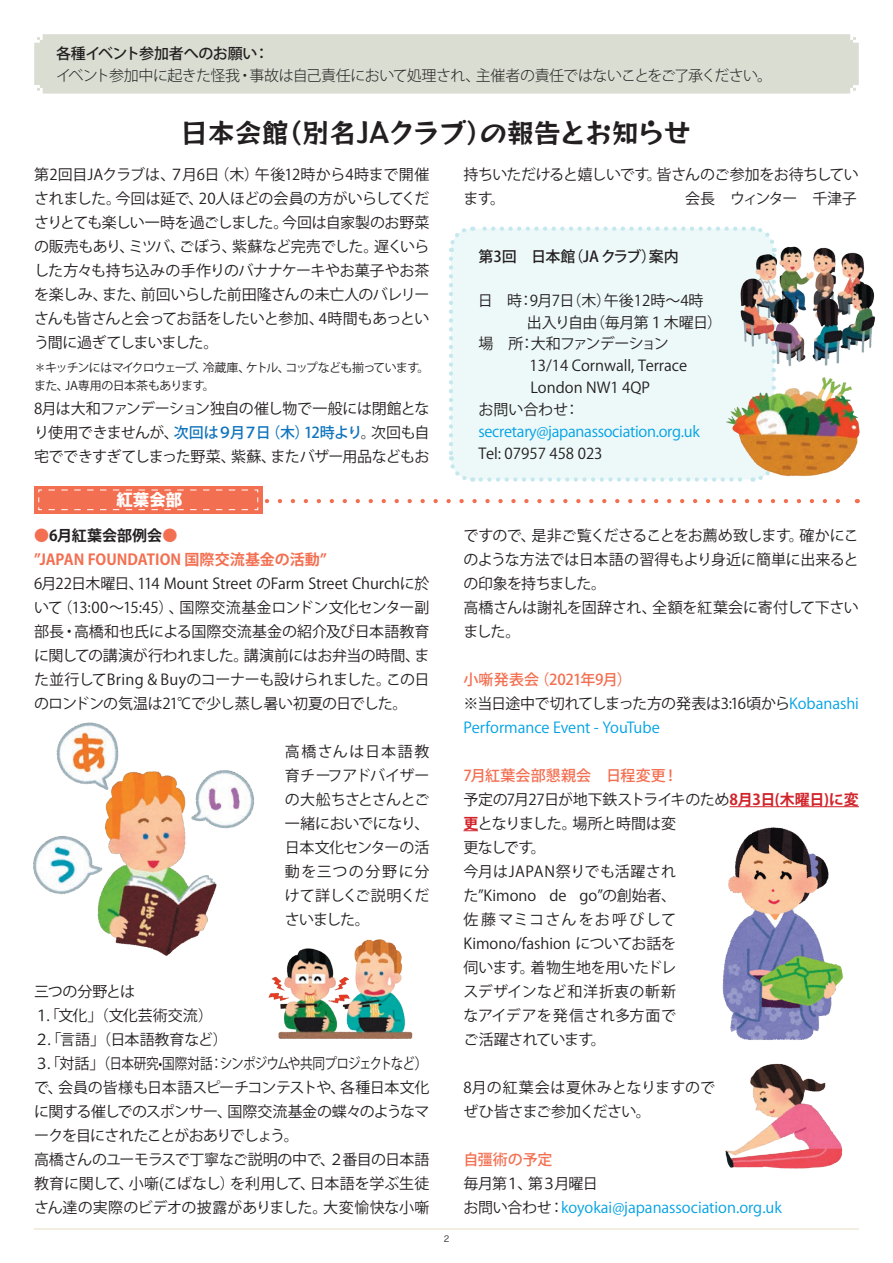
<style>
.page{position:relative;width:893px;height:1263px;background:#fff}
.page>*{position:absolute;margin:0;border:0;box-sizing:border-box;transform-origin:0 0}
.t1{font:27px "Rockn Roll One";color:#231f20}
.t2{font:700 16.5px "Gothic MB101 Pro";color:#fff}
.t3{font:15px/24px "Koz Go Pr 6 N";letter-spacing:-.02em;color:#231f20;text-align:justify}
.t4{font:15px/24px "Koz Go Pr 6 N";letter-spacing:-.015em;color:#00a2e4}
.t5{font:15px/21.9px "Koz Go Pr 6 N";color:#231f20}
.t6{font:300 15px "Koz Go Pr 6 N";letter-spacing:-.04em;color:#231f20}
.t7{font:700 15px/24px "Koz Go Pr 6 N";color:#f36f51}
.t8{font:500 15px "Koz Go Pr 6 N";letter-spacing:-.01em;color:#231f20}
.t9{font:500 15px "Koz Go Pr 6 N";letter-spacing:-.005em;color:#f36f51}
.t10{font:12px/18.8px "Koz Go Pr 6 N";letter-spacing:-.055em;color:#231f20}
.t11{font:8.55px "Hira Kaku Pro W3";color:#231f20}
.s1{font-weight:500;color:#1074bc}
.s2{font-weight:400}
.s3{color:#231f20}
.s4{font-weight:500;color:#f36f51}
.s5{font-weight:700;color:#d1232a}
</style>
<div class="page">
<hr style="left:34px;top:1228px;width:825px;height:1px;background:#e8e0c4">
<hr style="left:730px;top:806px;width:129px;height:1px;background:#d1232a">
<svg style="left:463px;top:830px;width:15px;height:1px"></svg>
<div style="left:34px;top:486px;width:229px;height:27px;background:#f36f51"></div>
<svg style="left:267px;top:499px;width:573px;height:4px"></svg>
<svg style="left:38px;top:489px;width:220px;height:21px"></svg>
<img style="left:722px;top:827px;width:121px;height:213px">
<img style="left:33px;top:722px;width:222px;height:234px">
<img style="left:268px;top:939px;width:145px;height:100px">
<img style="left:725px;top:1063px;width:118px;height:106px">
<div style="left:451px;top:229px;width:323px;height:251px;background:#edf8f9;border-radius:21px"></div>
<svg style="left:449px;top:259px;width:24px;height:223px"></svg>
<svg style="left:481px;top:477px;width:282px;height:5px"></svg>
<svg style="left:752px;top:226px;width:18px;height:10px"></svg>
<svg style="left:449px;top:226px;width:295px;height:26px"></svg>
<img style="left:738px;top:236px;width:137px;height:136px">
<img style="left:726px;top:377px;width:134px;height:100px">
<div style="left:34px;top:34px;width:825px;height:60px;background:#d9ddd2"></div>
<p class="t8" style="left:56px;top:45px;width:215px">各種イベント参加者へのお願い：</p>
<p class="t6" style="left:56px;top:67px;width:718px">イベント参加中に起きた怪我・事故は自己責任において処理され、主催者の責任ではないことをご了承ください。</p>
<h1 class="t1" style="left:181px;top:115px;width:512px">日本会館（別名JAクラブ）の報告とお知らせ</h1>
<p class="t3" style="left:34px;top:162px;width:397px">第2回目JAクラブは、７月6日（木）午後12時から4時まで開催されました。今回は延で、20人ほどの会員の方がいらしてくださりとても楽しい一時を過ごしました。今回は自家製のお野菜の販売もあり、ミツバ、ごぼう、紫蘇など完売でした。遅くいらした方々も持ち込みの手作りのバナナケーキやお菓子やお茶を楽しみ、また、前回いらした前田隆さんの未亡人のバレリーさんも皆さんと会ってお話をしたいと参加、4時間もあっという間に過ぎてしまいました。</p>
<p class="t10" style="left:34px;top:358px;width:397px">＊キッチンにはマイクロウェーブ、冷蔵庫、ケトル、コップなども揃っています。また、JA専用の日本茶もあります。</p>
<p class="t3" style="left:34px;top:397px;width:397px">8月は大和ファンデーション独自の催し物で一般には閉館となり使用できませんが、<span class="s1">次回は９月７日（木）12時より</span>。次回も自宅でできすぎてしまった野菜、紫蘇、またバザー用品などもお</p>
<p class="t2" style="left:116px;top:486px;width:67px">紅葉会部</p>
<p class="t7" style="left:34px;top:523px;width:294px"><span class="s2">●</span><span class="s3">6月紅葉会部例会</span>●<br>”JAPAN FOUNDATION 国際交流基金の活動”</p>
<p class="t3" style="left:34px;top:571px;width:397px">6月22日木曜日、114 Mount Street のFarm Street Churchに於いて（13:00〜15:45）、国際交流基金ロンドン文化センター副部長・高橋和也氏による国際交流基金の紹介及び日本語教育に関しての講演が行われました。講演前にはお弁当の時間、また並行してBring &amp; Buyのコーナーも設けられました。この日のロンドンの気温は21℃で少し蒸し暑い初夏の日でした。</p>
<p class="t3" style="left:285px;top:739px;width:146px">高橋さんは日本語教育チーフアドバイザーの大舩ちさとさんとご一緒においでになり、日本文化センターの活動を三つの分野に分けて詳しくご説明くださいました。</p>
<p class="t3" style="left:34px;top:979px;width:397px;text-align:left">三つの分野とは<br>１.「文化」（文化芸術交流）<br>２.「言語」（日本語教育など）<br>３.「対話」（日本研究•国際対話：シンポジウムや共同プロジェクトなど）で、会員の皆様も日本語スピーチコンテストや、各種日本文化に関する催しでのスポンサー、国際交流基金の蝶々のようなマークを目にされたことがおありでしょう。<br>高橋さんのユーモラスで丁寧なご説明の中で、２番目の日本語教育に関して、小噺(こばなし）を利用して、日本語を学ぶ生徒さん達の実際のビデオの披露がありました。大変愉快な小噺</p>
<p class="t3" style="left:463px;top:162px;width:397px">持ちいただけると嬉しいです。皆さんのご参加をお待ちしてい</p>
<p class="t8" style="left:478px;top:248px;width:202px">第3回　日本館（JA クラブ）案内</p>
<p class="t5" style="left:478px;top:290px;width:246px">日　時：9月7日（木）午後12時〜4時　　　 出入り自由（毎月第１木曜日）場　所：大和ファンデーション<br>　　　 13/14 Cornwall, Terrace<br>　　　 London NW1 4QP<br>お問い合わせ：</p>
<p class="t4" style="left:478px;top:420px;width:223px">secretary@japanassociation.org.uk</p>
<p class="t5" style="left:478px;top:443px;width:126px">Tel: 07957 458 023</p>
<p class="t11" style="left:444px;top:1231px;width:7px">2</p>
<p class="t3" style="left:463px;top:523px;width:397px;text-align:left">ですので、是非ご覧くださることをお薦め致します。確かにこのような方法では日本語の習得もより身近に簡単に出来るとの印象を持ちました。<br>高橋さんは謝礼を固辞され、全額を紅葉会に寄付して下さいました。</p>
<p class="t4" style="left:463px;top:667px;width:397px"><span class="s4">小噺発表会（2021年9月）<br></span><span class="s3">※当日途中で切れてしまった方の発表は3:16頃から</span>Kobanashi<br>Performance Event - YouTube</p>
<p class="t3" style="left:463px;top:763px;width:397px;text-align:left"><span class="s4">7月紅葉会部懇親会　日程変更！<br></span>予定の7月27日が地下鉄ストライキのため<span class="s5">8月3日(木曜日)に変更</span>となりました。場所と時間は変<br>更なしです。<br>今月はJAPAN祭りでも活躍され<br>た”Kimono de go”の創始者、<br>佐藤マミコさんをお呼びして<br>Kimono/fashion についてお話を<br>伺います。着物生地を用いたドレ<br>スデザインなど和洋折衷の斬新<br>なアイデアを発信され多方面で<br>ご活躍されています。</p>
<p class="t3" style="left:463px;top:1075px;width:253px">8月の紅葉会は夏休みとなりますのでぜひ皆さまご参加ください。</p>
<p class="t9" style="left:463px;top:1150px;width:90px">自彊術の予定</p>
<p class="t4" style="left:463px;top:1171px;width:320px"><span class="s3">毎月第１、第３月曜日<br>お問い合わせ：</span>koyokai@japanassociation.org.uk</p>
</div>
